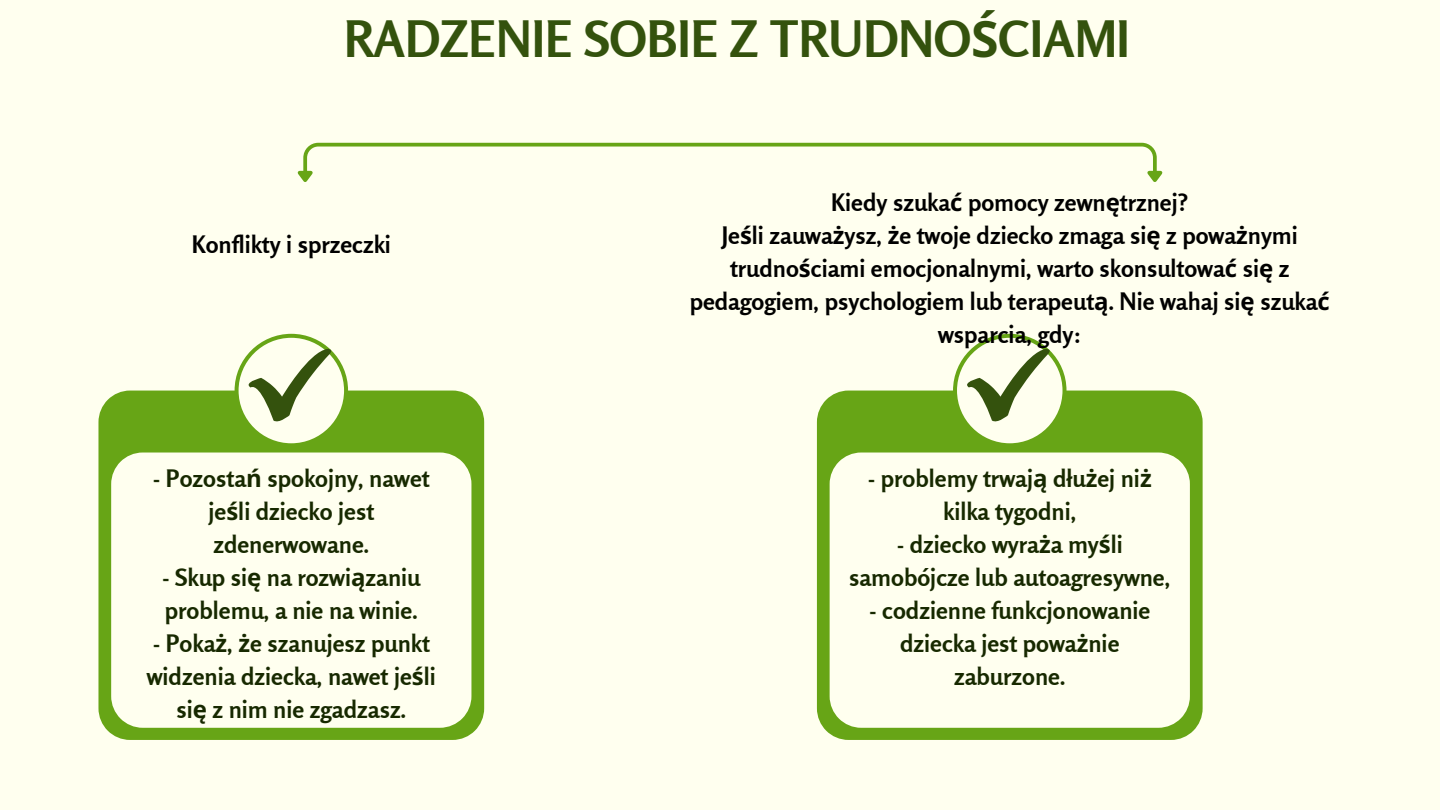
<style>
.page{position:relative;width:1440px;height:810px;background:#ffffef}
.page>*{position:absolute;margin:0;border:0;box-sizing:border-box;transform-origin:0 0}
.t1{font:700 50px "Rosario";color:#34520d}
.t2{font:700 24px/33px "Rosario";color:#172900;text-align:center}
.t3{font:700 24px/33px "Rosario";color:#000;text-align:center}
.s1{font-family:"Noto Sans"}
</style>
<div class="page">
<div style="left:99px;top:391px;width:385px;height:349px;background:#67a516"></div>
<svg style="left:111px;top:453px;width:360px;height:275px"></svg>
<svg style="left:222px;top:685px;width:23px;height:23px"></svg>
<svg style="left:251px;top:685px;width:110px;height:23px"></svg>
<div style="left:817px;top:391px;width:385px;height:349px;background:#67a516"></div>
<svg style="left:830px;top:453px;width:360px;height:275px"></svg>
<svg style="left:940px;top:685px;width:139px;height:23px"></svg>
<svg style="left:297px;top:142px;width:866px;height:40px"></svg>
<svg style="left:235px;top:334px;width:113px;height:113px"></svg>
<svg style="left:953px;top:334px;width:114px;height:113px"></svg>
<h1 class="t1" style="left:344px;top:8px;width:788px">RADZENIE SOBIE Z TRUDNO<span class="s1">Ś</span>CIAMI</h1>
<p class="t3" style="left:192px;top:227px;width:201px">Konflikty i sprzeczki</p>
<p class="t2" style="left:153px;top:462px;width:278px">- Pozosta<span class="s1">ń</span> spokojny, nawet je<span class="s1">ś</span>li dziecko jest zdenerwowane.</p>
<p class="t2" style="left:162px;top:561px;width:260px;text-align:left">- Skup si<span class="s1">ę</span> na rozwi<span class="s1">ą</span>zaniu problemu, a nie na winie.</p>
<p class="t2" style="left:147px;top:627px;width:291px">- Poka<span class="s1">ż</span>, <span class="s1">ż</span>e szanujesz punkt widzenia dziecka, nawet je<span class="s1">ś</span>li si<span class="s1">ę</span> z nim nie zgadzasz.</p>
<p class="t3" style="left:831px;top:186px;width:359px">Kiedy szuka<span class="s1">ć</span> pomocy zewn<span class="s1">ę</span>trznej?</p>
<p class="t3" style="left:690px;top:219px;width:642px">Je<span class="s1">ś</span>li zauwa<span class="s1">ż</span>ysz, <span class="s1">ż</span>e twoje dziecko zmaga si<span class="s1">ę</span> z powa<span class="s1">ż</span>nymi trudno<span class="s1">ś</span>ciami emocjonalnymi, warto skonsultowa<span class="s1">ć</span> si<span class="s1">ę</span> z pedagogiem, psychologiem lub terapeut<span class="s1">ą</span>. Nie wahaj si<span class="s1">ę</span> szuka<span class="s1">ć </span>wsparcia, gdy:</p>
<p class="t2" style="left:868px;top:462px;width:285px">- problemy trwaj<span class="s1">ą</span> dłu<span class="s1">ż</span>ej ni<span class="s1">ż </span>kilka tygodni,</p>
<p class="t2" style="left:849px;top:528px;width:323px">- dziecko wyra<span class="s1">ż</span>a my<span class="s1">ś</span>li samobójcze lub autoagresywne,</p>
<p class="t2" style="left:869px;top:594px;width:283px">- codzienne funkcjonowanie dziecka jest powa<span class="s1">ż</span>nie zaburzone.</p>
</div>
